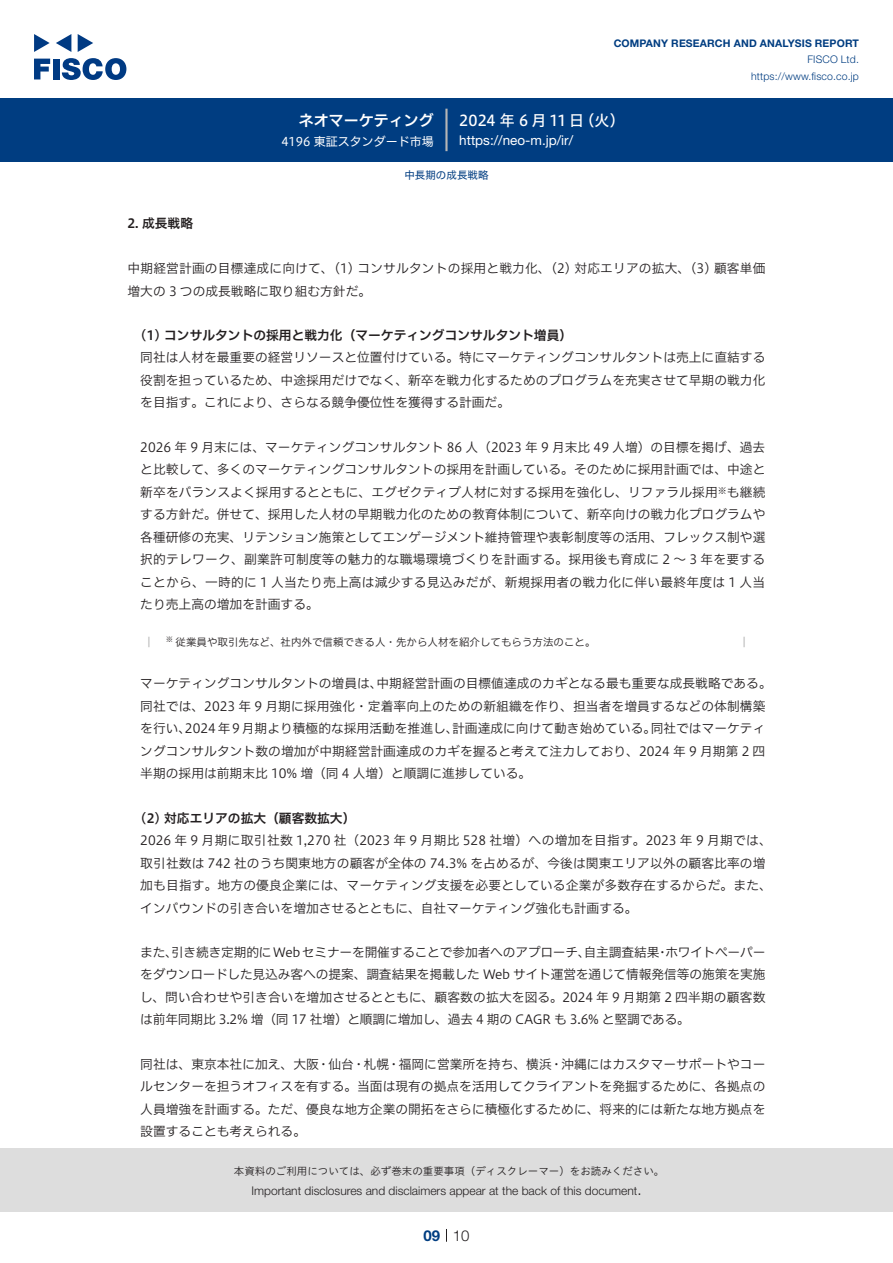
<style>
.page{position:relative;width:893px;height:1263px;background:#fff}
.page>*{position:absolute;margin:0;border:0;box-sizing:border-box;transform-origin:0 0}
.t1{font:15px "Hiragino UD Sans F Std N W5";color:#fff}
.t2{font:15px "Hiragino UD Sans F Std N W6";color:#fff}
.t3{font:300 15px "Helvetica Neue LT Std";color:#231f20}
.t4{font:700 15px "Helvetica Neue LT Std";color:#003d81}
.t5{font:13.5px "Helvetica Neue LT Std";color:#fff}
.本文3mm{font:12.75px/22.5px "Hiragino UD Sans F Std N W3";color:#231f20}
.本文{font:12.75px/22.5px "Hiragino UD Sans F Std N W3";letter-spacing:.01em;color:#231f20}
.小タイトル3mm{font:12.75px "Hiragino UD Sans F Std N W6";color:#231f20}
.小タイトル{font:12.75px "Hiragino UD Sans F Std N W6";color:#231f20}
.t6{font:300 12px "Helvetica Neue LT Std";color:#231f20}
.t7{font:12px "Hiragino UD Sans F Std N W4";color:#fff}
.t8{font:10.5px "Hiragino UD Sans Std W3";color:#231f20}
.t9{font:10.5px "Hiragino UD Sans F Std N W3";color:#231f20}
.t10{font:700 10.5px "Helvetica Neue LT Std";letter-spacing:.015em;color:#003d81}
.t11{font:300 10.5px/16.5px "Helvetica Neue LT Std";letter-spacing:.015em;color:#003d81;text-align:right}
.ヘッダー{font:10.5px "Hiragino UD Sans F Std N W4";color:#003d81}
.本文3mm-2{font:8.85px "Hiragino UD Sans F Std N W3";color:#231f20}
.t12{font:7.35px "Hiragino UD Sans F Std N W3";color:#231f20}
</style>
<div class="page">
<div style="left:0;top:1148px;width:893px;height:64px;background:#ddd"></div>
<svg style="left:34px;top:59px;width:16px;height:20px"></svg>
<div style="left:53px;top:59px;width:6px;height:20px;background:#003a83"></div>
<svg style="left:62px;top:58px;width:64px;height:22px"></svg>
<svg style="left:34px;top:34px;width:16px;height:18px"></svg>
<svg style="left:78px;top:34px;width:15px;height:18px"></svg>
<svg style="left:56px;top:34px;width:15px;height:18px"></svg>
<div style="left:0;top:98px;width:893px;height:64px;background:#003d81"></div>
<hr style="left:445px;top:109px;width:3px;height:42px;background:#b5b5b6">
<svg style="left:446px;top:1229px;width:1px;height:13px"></svg>
<svg style="left:148px;top:637px;width:2px;height:10px"></svg>
<svg style="left:743px;top:637px;width:2px;height:10px"></svg>
<p class="t2" style="left:299px;top:109px;width:137px">ネオマーケティング</p>
<p class="t7" style="left:281px;top:132px;width:154px">4196 東証スタンダード市場</p>
<p class="t10" style="left:614px;top:37px;width:247px">COMPANY RESEARCH AND ANALYSIS REPORT</p>
<p class="t11" style="left:751px;top:51px;width:109px">FISCO Ltd. https://www.fisco.co j p.</p>
<p class="t1" style="left:579px;top:109px;width:47px">（火(</p>
<p class="t1" style="left:459px;top:109px;width:126px">2024 年 6 月 11 日</p>
<p class="t5" style="left:459px;top:132px;width:116px">https: / / n e o m- j p. /i r/</p>
<p class="ヘッダー" style="left:404px;top:167px;width:85px">中長期の成長戦略</p>
<p class="小タイトル" style="left:128px;top:214px;width:67px">2. 成長戦略</p>
<p class="本文" style="left:128px;top:256px;width:639px">中期経営計画の目標達成に向けて、(1) コンサルタントの採用と戦力化、(2) 対応エリアの拡大、(3) 顧客単価増大の 3 つの成長戦略に取り組む方針だ。</p>
<p class="小タイトル3mm" style="left:140px;top:325px;width:433px">1( ) コンサルタントの採用と戦力化（マーケティングコンサルタント増員(</p>
<p class="本文3mm" style="left:140px;top:346px;width:627px;text-align:justify">同社は人材を最重要の経営リソースと位置付けている。特にマーケティングコンサルタントは売上に直結する役割を担っているため、中途採用だけでなく、新卒を戦力化するためのプログラムを充実させて早期の戦力化を目指す。これにより、さらなる競争優位性を獲得する計画だ。</p>
<p class="本文3mm" style="left:140px;top:435px;width:627px;text-align:right">2026 年 9 月末には、マーケティングコンサルタント 86 人（2023 年 9 月末比 49 人増）の目標を掲げ、過去と比較して、多くのマーケティングコンサルタントの採用を計画している。そのために採用計画では、中途とも継続</p>
<p class="本文3mm" style="left:140px;top:480px;width:627px">新卒をバランスよく採用するとともに、エグゼクティブ人材に対する採用を強化し、リファラル採用<br>する方針だ。併せて、採用した人材の早期戦力化のための教育体制について、新卒向けの戦力化プログラムや各種研修の充実、リテンション施策としてエンゲージメント維持管理や表彰制度等の活用、フレックス制や選択的テレワーク、副業許可制度等の魅力的な職場環境づくりを計画する。採用後も育成に 2 ～ 3 年を要することから、一時的に 1 人当たり売上高は減少する見込みだが、新規採用者の戦力化に伴い最終年度は 1 人当たり売上高の増加を計画する。</p>
<p class="t9" style="left:176px;top:634px;width:421px">従業員や取引先など、社内外で信頼できる人・先から人材を紹介してもらう方法のこと。</p>
<p class="本文3mm-2" style="left:718px;top:484px;width:10px">※</p>
<p class="t12" style="left:166px;top:633px;width:9px">※</p>
<p class="本文3mm" style="left:376px;top:672px;width:397px">中期経営計画の目標値達成のカギとなる最も重要な成長戦略である。</p>
<p class="本文3mm" style="left:140px;top:672px;width:244px">マーケティングコンサルタントの増員は、</p>
<p class="本文3mm" style="left:140px;top:694px;width:627px">同社では、2023 年 9 月期に採用強化・定着率向上のための新組織を作り、担当者を増員するなどの体制構築</p>
<p class="本文3mm" style="left:651px;top:717px;width:116px">同社ではマーケティ</p>
<p class="本文3mm" style="left:185px;top:717px;width:275px">2024年 9 月期より積極的な採用活動を推進し、</p>
<p class="本文3mm" style="left:452px;top:717px;width:206px">計画達成に向けて動き始めている。</p>
<p class="本文3mm" style="left:140px;top:717px;width:626px">を行い、<br>ングコンサルタント数の増加が中期経営計画達成のカギを握ると考えて注力しており、2024 年 9 月期第 2 四半期の採用は前期末比 10% 増（同 4 人増）と順調に進捗している。</p>
<p class="小タイトル3mm" style="left:140px;top:808px;width:217px">2( ) 対応エリアの拡大（顧客数拡大(</p>
<p class="本文3mm" style="left:140px;top:828px;width:633px">2026 年 9 月期に取引社数 1,270 社（2023 年 9 月期比 528 社増）への増加を目指す。2023 年 9 月期では、取引社数は 742 社のうち関東地方の顧客が全体の 74.3% を占めるが、今後は関東エリア以外の顧客比率の増加も目指す。地方の優良企業には、マーケティング支援を必要としている企業が多数存在するからだ。また、インバウンドの引き合いを増加させるとともに、自社マーケティング強化も計画する。</p>
<p class="本文3mm" style="left:665px;top:940px;width:102px">ホワイトペーパー</p>
<p class="本文3mm" style="left:171px;top:940px;width:490px">引き続き定期的にWebセミナーを開催することで参加者へのアプローチ自主調査結果</p>
<p class="本文3mm" style="left:578px;top:940px;width:14px">、</p>
<p class="本文3mm" style="left:140px;top:940px;width:627px">また、<br>をダウンロードした見込み客への提案、調査結果を掲載した Web サイト運営を通じて情報発信等の施策を実施し、問い合わせや引き合いを増加させるとともに、顧客数の拡大を図る。2024 年 9 月期第 2 四半期の顧客数は前年同期比 3.2% 増（同 17 社増）と順調に増加し、過去 4 期の CAGR も 3.6% と堅調である。</p>
<p class="本文3mm" style="left:140px;top:1052px;width:627px;text-align:justify">同社は、東京本社に加え、大阪・仙台・札幌・福岡に営業所を持ち、横浜・沖縄にはカスタマーサポートやコールセンターを担うオフィスを有する。当面は現有の拠点を活用してクライアントを発掘するために、各拠点の人員増強を計画する。ただ、優良な地方企業の開拓をさらに積極化するために、将来的には新たな地方拠点を設置することも考えられる。</p>
<p class="本文3mm" style="left:656px;top:940px;width:14px">・</p>
<p class="t8" style="left:234px;top:1163px;width:432px">本資料のご利用については、必ず巻末の重要事項（ディスクレーマー）をお読みください。</p>
<p class="t3" style="left:637px;top:1180px;width:6px">.</p>
<p class="t6" style="left:251px;top:1183px;width:387px">Important disclosures and disclaimers appear at the back of this document</p>
<p class="t4" style="left:423px;top:1226px;width:18px">09</p>
<p class="t3" style="left:453px;top:1226px;width:18px">10</p>
</div>
